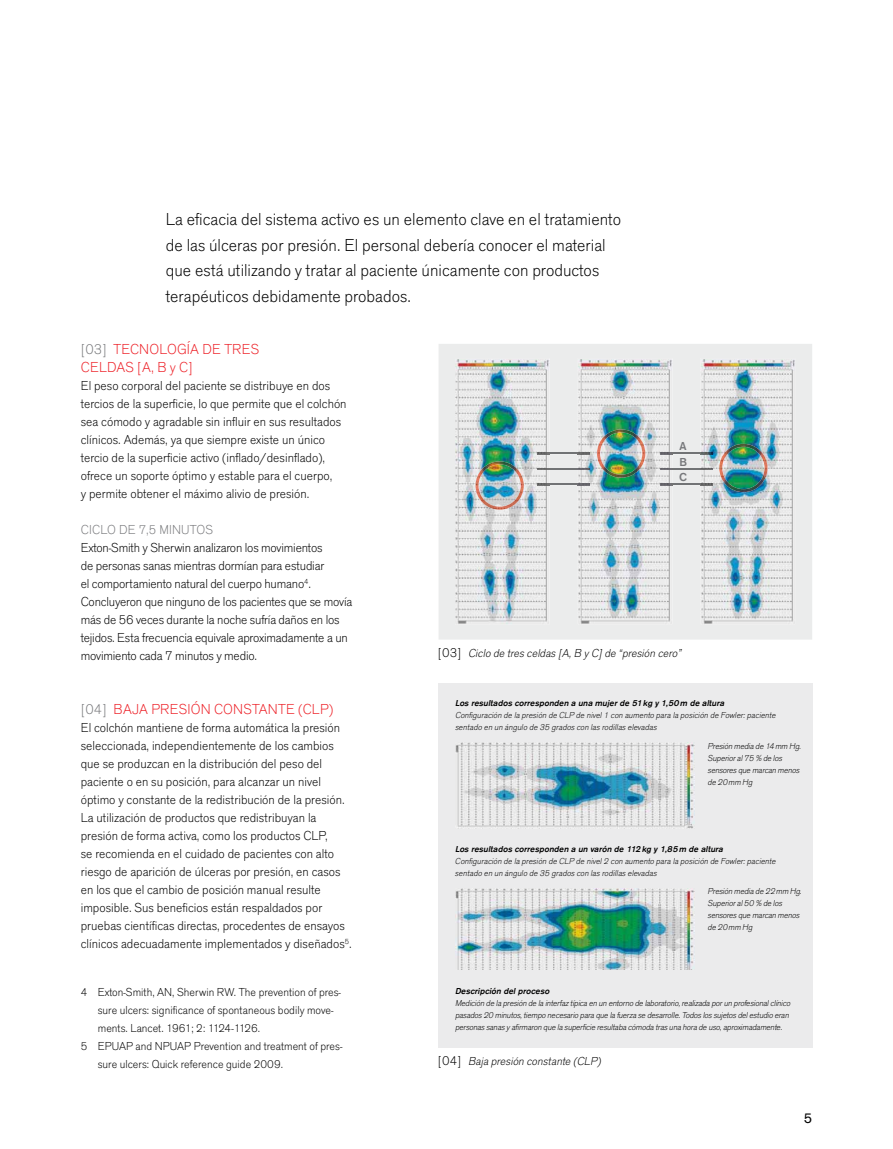
<style>
.page{position:relative;width:893px;height:1149px;background:#fff}
.page>*{position:absolute;margin:0;border:0;box-sizing:border-box;transform-origin:0 0}
.t1{font:300 18px/25.5px "Accius TOT";color:#000}
.t2{font:300 15px/18px "Accius TOT";letter-spacing:.015em;color:#ed1d24}
.t3{font:15px "Accius TOT";color:#000}
.t4{font:300 13.5px/18px "Accius TOT";color:#000}
.t5{font:300 13.5px "Accius TOT";letter-spacing:.015em;color:#77787b}
.t6{font:300 12px "Accius TOT";color:#000}
.t7{font:italic 300 12px "Accius TOT";color:#000}
.t8{font:500 12px/15.5px "Accius TOT";color:#77787b;text-align:justify}
.t9{font:italic 300 9px/12px "Accius TOT";color:#000}
.t10{font:italic 500 9px "Accius TOT";color:#000}
.s1{color:#77787b}
.s2{font-style:normal;font-size:13.5px}
</style>
<div class="page">
<div style="left:439px;top:344px;width:373px;height:295px;background:#ebecec"></div>
<img style="left:455px;top:358px;width:95px;height:266px">
<img style="left:578px;top:358px;width:94px;height:266px">
<img style="left:700px;top:358px;width:95px;height:266px">
<hr style="left:550px;top:452px;width:28px;height:2px;background:#717375">
<svg style="left:538px;top:452px;width:12px;height:2px"></svg>
<svg style="left:578px;top:452px;width:12px;height:2px"></svg>
<hr style="left:672px;top:452px;width:28px;height:2px;background:#717375">
<svg style="left:660px;top:452px;width:12px;height:2px"></svg>
<svg style="left:700px;top:452px;width:12px;height:2px"></svg>
<svg style="left:538px;top:468px;width:52px;height:1px"></svg>
<svg style="left:660px;top:468px;width:52px;height:1px"></svg>
<hr style="left:550px;top:483px;width:28px;height:2px;background:#717375">
<svg style="left:538px;top:483px;width:12px;height:2px"></svg>
<svg style="left:578px;top:483px;width:12px;height:2px"></svg>
<hr style="left:672px;top:483px;width:28px;height:2px;background:#717375">
<svg style="left:660px;top:483px;width:12px;height:2px"></svg>
<svg style="left:700px;top:483px;width:12px;height:2px"></svg>
<img style="left:475px;top:461px;width:49px;height:48px">
<img style="left:597px;top:429px;width:48px;height:48px">
<img style="left:719px;top:443px;width:48px;height:49px">
<div style="left:438px;top:682px;width:374px;height:365px;background:#ebebec"></div>
<img style="left:455px;top:888px;width:239px;height:81px">
<img style="left:455px;top:742px;width:239px;height:85px">
<p class="t1" style="left:166px;top:207px;width:457px">La eficacia del sistema activo es un elemento clave en el tratamiento de las úlceras por presión. El personal debería conocer el material que está utilizando y tratar al paciente únicamente con productos terapéuticos debidamente probados.</p>
<p class="t2" style="left:81px;top:340px;width:180px"><span class="s1">[03]</span> TECNOLOGÍA DE TRES<br>CELDAS [A, B y C]</p>
<p class="t4" style="left:81px;top:376px;width:267px">El peso corporal del paciente se distribuye en dos tercios de la superficie, lo que permite que el colchón sea cómodo y agradable sin influir en sus resultados clínicos. Además, ya que siempre existe un único tercio de la superficie activo (inflado/desinflado), ofrece un soporte óptimo y estable para el cuerpo,<br>y permite obtener el máximo alivio de presión.</p>
<p class="t5" style="left:81px;top:522px;width:134px">CICLO DE 7,5 MINUTOS</p>
<p class="t4" style="left:81px;top:538px;width:273px">Exton-Smith y Sherwin analizaron los movimientos<br>de personas sanas mientras dormían para estudiar<br>el comportamiento natural del cuerpo humano<sup>4</sup>.<br>Concluyeron que ninguno de los pacientes que se movía más de 56 veces durante la noche sufría daños en los tejidos. Esta frecuencia equivale aproximadamente a un movimiento cada 7 minutos y medio.</p>
<p class="t2" style="left:81px;top:700px;width:254px"><span class="s1">[04]</span> BAJA PRESIÓN CONSTANTE (CLP)</p>
<p class="t4" style="left:81px;top:718px;width:273px">El colchón mantiene de forma automática la presión seleccionada, independientemente de los cambios que se produzcan en la distribución del peso del paciente o en su posición, para alcanzar un nivel óptimo y constante de la redistribución de la presión.<br>La utilización de productos que redistribuyan la presión de forma activa, como los productos CLP,<br>se recomienda en el cuidado de pacientes con alto riesgo de aparición de úlceras por presión, en casos en los que el cambio de posición manual resulte imposible. Sus beneficios están respaldados por pruebas científicas directas, procedentes de ensayos clínicos adecuadamente implementados y diseñados<sup>5</sup>.</p>
<p class="t6" style="left:81px;top:985px;width:262px">4 Exton-Smith, AN, Sherwin RW. The prevention of pres-</p>
<p class="t6" style="left:98px;top:1003px;width:237px">sure ulcers: significance of spontaneous bodily move-</p>
<p class="t6" style="left:98px;top:1021px;width:164px">ments. Lancet. 1961; 2: 1124-1126.</p>
<p class="t6" style="left:81px;top:1039px;width:263px">5 EPUAP and NPUAP Prevention and treatment of pres-</p>
<p class="t6" style="left:98px;top:1057px;width:187px">sure ulcers: Quick reference guide 2009.</p>
<p class="t8" style="left:679px;top:438px;width:9px">A B C</p>
<p class="t7" style="left:438px;top:646px;width:247px"><span class="s2">[ 0 3 ]</span> Ciclo de tresceldas[A,B y C]de “presión cero”</p>
<p class="t10" style="left:455px;top:697px;width:273px">Los resultados corresponden a una mujerde 51 kg y 1,50 m de altura</p>
<p class="t9" style="left:455px;top:709px;width:324px">Configuración de la presión de CLP de nivel1 con aumento para la posición de Fowler:paciente sentado en un ángulo de 35 gradoscon lasrodillaselevadas</p>
<p class="t9" style="left:708px;top:739px;width:97px">Presión mediade 14 mm Hg.<br>Superioral75 % de los sensoresque marcan menos de 20 mm Hg</p>
<p class="t10" style="left:455px;top:844px;width:272px">Los resultados corresponden a un varón de 112 kg y 1,85 m de altura</p>
<p class="t9" style="left:455px;top:855px;width:324px">Configuración de la presión de CLP de nivel2 con aumento para la posición de Fowler:paciente sentado en un ángulo de 35 gradoscon lasrodillaselevadas</p>
<p class="t9" style="left:708px;top:885px;width:98px">Presión mediade 22 mm Hg.<br>Superioral50 % de los sensoresque marcan menos de 20 mm Hg</p>
<p class="t10" style="left:455px;top:985px;width:98px">Descripción delproceso</p>
<p class="t9" style="left:455px;top:996px;width:339px">Medición de lapresión de lainterfaztípicaen un entornode laboratorio,realizadaporun profesionalclínico pasados20 minutos,tiemponecesarioparaque lafuerzase desarrolle.Todoslossujetosdelestudioeran personassanasy afirmaron que lasuperficie resultabacómodatrasunahorade uso,aproximadamente.</p>
<p class="t7" style="left:438px;top:1054px;width:167px"><span class="s2">[ 0 4 ]</span> Baja presión constante (CLP)</p>
<p class="t3" style="left:804px;top:1109px;width:10px">5</p>
</div>
